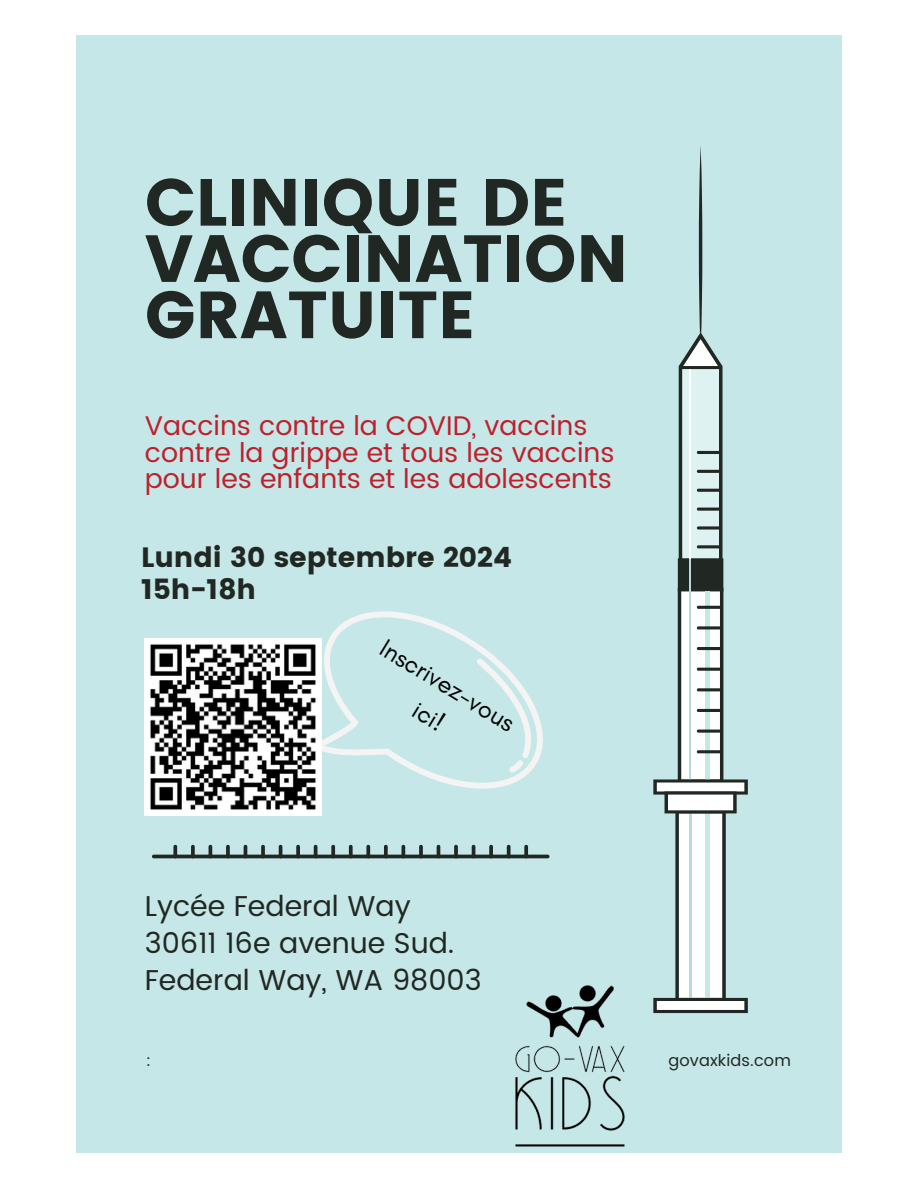
<style>
.page{position:relative;width:918px;height:1188px;background:#fff}
.page>*{position:absolute;margin:0;border:0;box-sizing:border-box;transform-origin:0 0}
.t1{font:66.45px/56.2px "Poppins";color:#212722}
.t2{font:28.65px/37.2px "Poppins";color:#212722}
.t3{font:27.9px/31.5px "Poppins";color:#212722}
.t4{font:27px/26.4px "Poppins";color:#be202c}
.t5{font:25.8px/36.2px "Glacial Indifference";color:#000;text-align:center}
.t6{font:16.2px "Poppins";letter-spacing:.01em;color:#212722}
</style>
<div class="page">
<div style="left:76px;top:35px;width:766px;height:1118px;background:#c5e7e7"></div>
<svg style="left:653px;top:146px;width:95px;height:867px"></svg>
<svg style="left:152px;top:845px;width:398px;height:13px"></svg>
<svg style="left:276px;top:611px;width:274px;height:241px"></svg>
<svg style="left:446px;top:657px;width:104px;height:119px"></svg>
<img style="left:515px;top:985px;width:110px;height:162px">
<img style="left:145px;top:639px;width:177px;height:176px">
<h3 class="t1" style="left:145px;top:175px;width:485px">CLINIQUE DE<br>VACCINATION<br>GRATUITE</h3>
<p class="t4" style="left:145px;top:413px;width:471px">Vaccins contre la COVID, vaccins contre la grippe et tous les vaccins pour les enfants et les adolescents</p>
<h2 class="t3" style="left:141px;top:542px;width:372px">Lundi 30 septembre 2024<br>15h-18h</h2>
<h3 class="t5" style="left:391px;top:630px;width:154px;rotate:31deg">Inscrivez-vous ici!</h3>
<h3 class="t2" style="left:145px;top:888px;width:338px">Lycée Federal Way<br>30611 16e avenue Sud.<br>Federal Way, WA 98003</h3>
<p class="t6" style="left:146px;top:1051px;width:6px">:</p>
<p class="t6" style="left:668px;top:1051px;width:124px">govaxkids.com</p>
</div>
